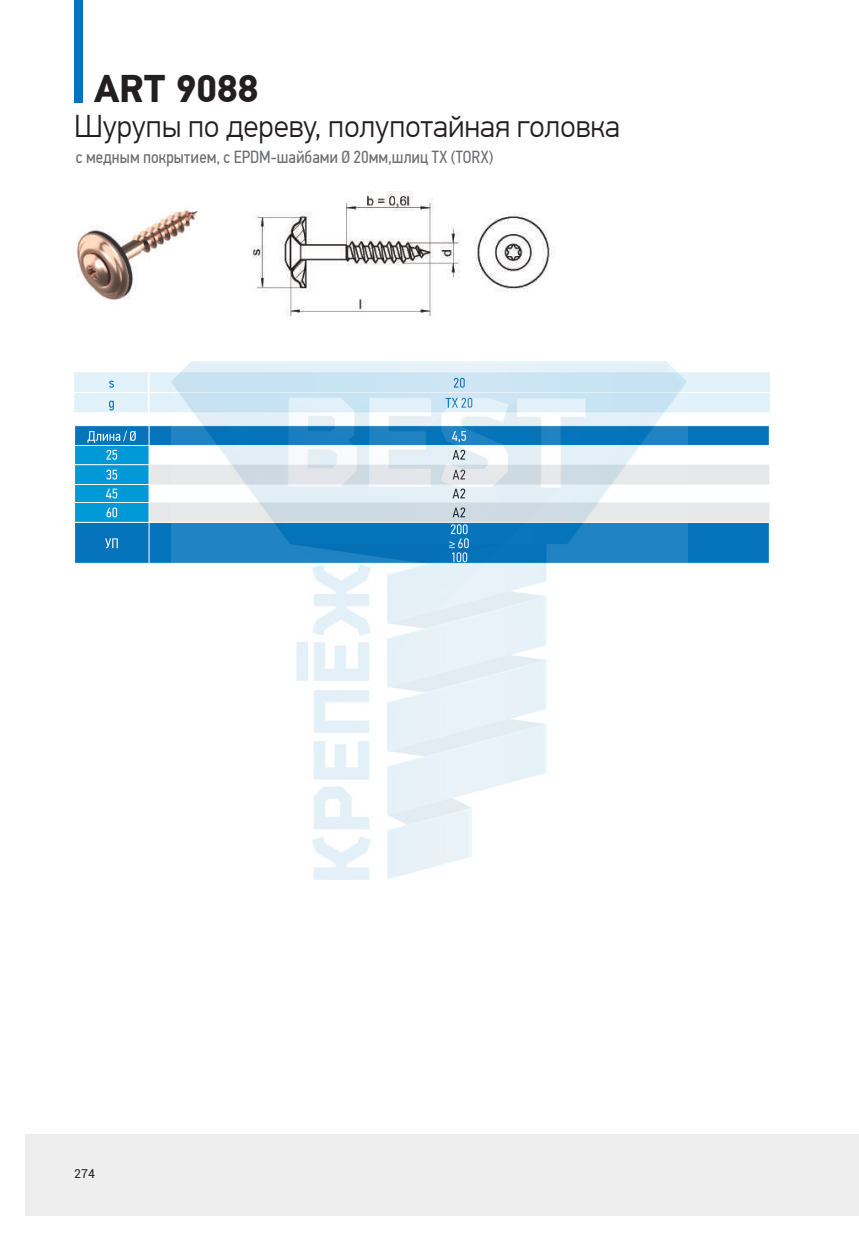
<style>
.page{position:relative;width:859px;height:1241px;background:#fff}
.page>*{position:absolute;margin:0;border:0;box-sizing:border-box;transform-origin:0 0}
.t1{font:700 38.5px "PF Din Text Pro";letter-spacing:-.01em;color:#231f20}
.t2{font:300 31.5px "PF Din Text Pro";letter-spacing:-.01em;color:#231f20}
.t3{font:17.5px "PF Din Text Cond Pro";color:#6c6d70}
.t4{font:12.25px "Roboto";color:#231f20}
</style>
<div class="page">
<div style="left:25px;top:1134px;width:794px;height:81px;background:#eeeeef"></div>
<div style="left:819px;top:1134px;width:39px;height:81px;background:#eeeeef"></div>
<div style="left:74px;top:0;width:8px;height:102px;background:#0574bc"></div>
<svg style="left:74px;top:372px;width:695px;height:40px"></svg>
<svg style="left:74px;top:426px;width:695px;height:136px"></svg>
<img style="left:77px;top:191px;width:477px;height:126px">
<img style="left:172px;top:361px;width:515px;height:518px">
<h1 class="t1" style="left:94px;top:65px;width:166px">ART 9088</h1>
<h2 class="t2" style="left:74px;top:108px;width:547px">Шурупы по дереву, полупотайная головка</h2>
<p class="t3" style="left:76px;top:147px;width:418px">с медным покрытием, с EPDM-шайбами Ø 20мм,шлиц TX (TORX)</p>
<p class="t4" style="left:74px;top:1165px;width:22px">274</p>
</div>
